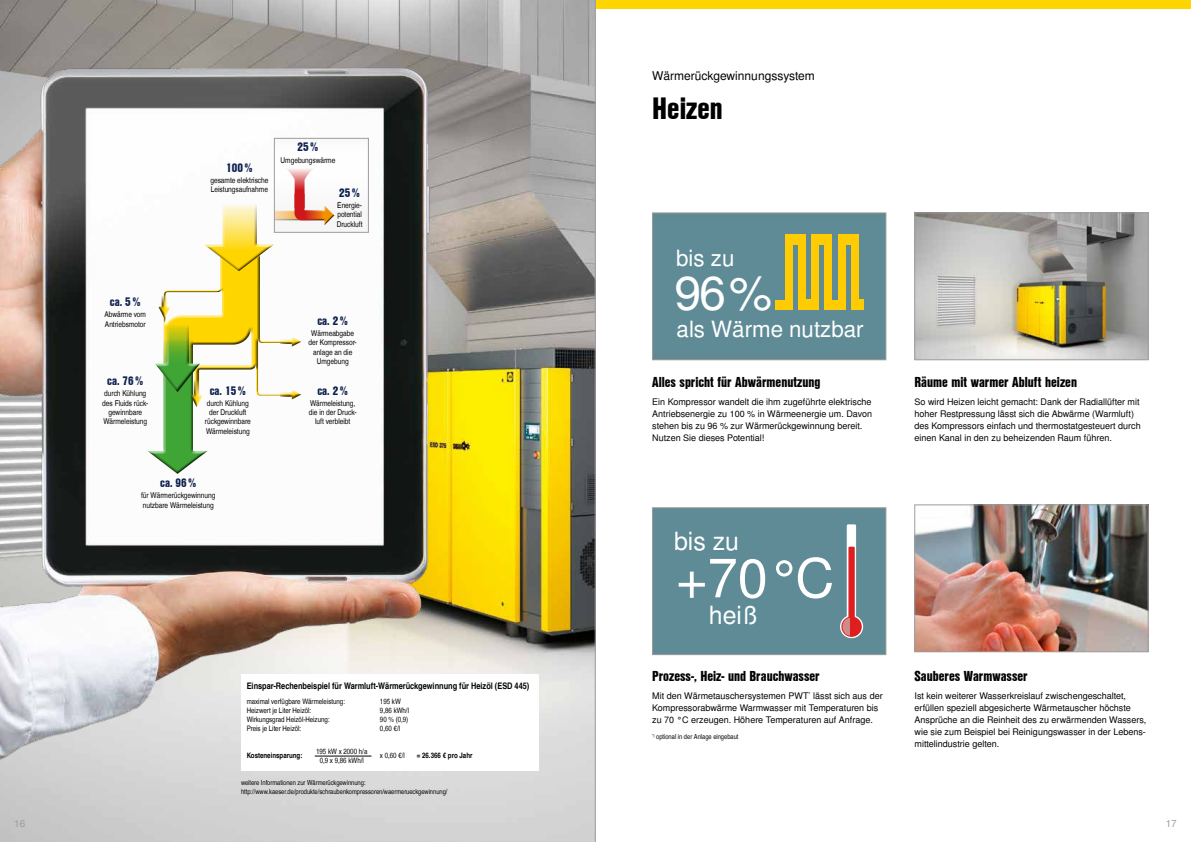
<style>
.page{position:relative;width:1191px;height:842px;background:#fff}
.page>*{position:absolute;margin:0;border:0;box-sizing:border-box;transform-origin:0 0}
.t1{font:54.2px "Nimbus San L";color:#fff}
.t2{font:47.9px "Nimbus San L";color:#fff}
.t3{font:30px "Nimbus San L Bla Con";color:#000}
.t4{font:24.9px "Nimbus San L";color:#fff}
.t5{font:22.3px "Nimbus San L";color:#fff}
.t6{font:14px "Nimbus San L Bla Con";color:#000}
.t7{font:12px "Nimbus San L Bla Con";color:#0e2050}
.t8{font:12px "Nimbus San L";color:#000}
.t9{font:10px "Nimbus San L";color:#9d9d9c}
.t10{font:9px/12px "Nimbus San L";color:#000}
.t11{font:9px "Nimbus San L Bol Con";color:#000}
.t12{font:8px/9.3px "Nimbus San L Reg Con";color:#000;text-align:center}
.t13{font:7.5px/9px "Nimbus San L Reg Con";color:#000;text-align:center}
.t14{font:7.5px "Nimbus San L Bol Con";color:#000}
.t15{font:7px/9px "Nimbus San L Reg Con";color:#000}
</style>
<div class="page">
<img style="left:916px;top:215px;width:230px;height:143px">
<div style="left:914px;top:213px;width:234px;height:147px;border:1px solid #9d9d9c"></div>
<div style="left:595px;top:0;width:596px;height:9px;background:#ffd500"></div>
<div style="left:652px;top:508px;width:234px;height:147px;background:#5e8b96"></div>
<svg style="left:846px;top:524px;width:10px;height:111px"></svg>
<svg style="left:840px;top:615px;width:23px;height:23px"></svg>
<div style="left:848px;top:547px;width:6px;height:81px;background:#dd201f"></div>
<div style="left:841px;top:616px;width:20px;height:21px;background:#dd201f;border-radius:50%"></div>
<svg style="left:842px;top:618px;width:8px;height:17px"></svg>
<div style="left:652px;top:507px;width:234px;height:148px;border:1px solid #9d9d9c"></div>
<div style="left:652px;top:213px;width:234px;height:147px;background:#618994"></div>
<div style="left:775px;top:300px;width:17px;height:10px;background:#ffcc04"></div>
<div style="left:785px;top:235px;width:7px;height:75px;background:#ffcc04"></div>
<div style="left:785px;top:235px;width:20px;height:10px;background:#ffcc04"></div>
<div style="left:798px;top:235px;width:7px;height:75px;background:#ffcc04"></div>
<div style="left:799px;top:300px;width:19px;height:10px;background:#ffcc04"></div>
<div style="left:811px;top:235px;width:7px;height:75px;background:#ffcc04"></div>
<div style="left:811px;top:235px;width:21px;height:10px;background:#ffcc04"></div>
<div style="left:824px;top:235px;width:8px;height:75px;background:#ffcc04"></div>
<div style="left:828px;top:300px;width:17px;height:10px;background:#ffcc04"></div>
<div style="left:838px;top:235px;width:7px;height:75px;background:#ffcc04"></div>
<div style="left:838px;top:235px;width:20px;height:10px;background:#ffcc04"></div>
<div style="left:851px;top:235px;width:7px;height:75px;background:#ffcc04"></div>
<div style="left:851px;top:300px;width:12px;height:10px;background:#ffcc04"></div>
<div style="left:652px;top:213px;width:234px;height:147px;border:1px solid #9d9d9c"></div>
<svg style="left:468px;top:0;width:127px;height:842px;background:#aea779"></svg>
<img style="left:0;top:0;width:468px;height:842px">
<div style="left:145px;top:327px;width:66px;height:147px;background:#fcfcfc"></div>
<div style="left:274px;top:138px;width:94px;height:94px;background:#fbfbfb"></div>
<div style="left:274px;top:205px;width:61px;height:21px;background:#f7f7f7"></div>
<div style="left:274px;top:214px;width:61px;height:12px;background:#000;opacity:.75"></div>
<svg style="left:147px;top:127px;width:187px;height:347px"></svg>
<div style="left:274px;top:138px;width:94px;height:94px;border:1px solid #9d9d9c"></div>
<img style="left:916px;top:507px;width:230px;height:143px">
<div style="left:914px;top:505px;width:234px;height:147px;border:1px solid #9d9d9c"></div>
<div style="left:241px;top:675px;width:298px;height:96px;background:#fff"></div>
<hr style="left:315px;top:756px;width:56px;height:1px;background:#000">
<h3 class="t8" style="left:652px;top:69px;width:164px">Wärmerückgewinnungssystem</h3>
<h3 class="t7" style="left:226px;top:158px;width:28px">100 %</h3>
<p class="t12" style="left:210px;top:176px;width:60px;text-align:left">gesamte elektrische<br>Leistungsaufnahme</p>
<h3 class="t7" style="left:297px;top:138px;width:22px">25 %</h3>
<p class="t12" style="left:280px;top:155px;width:56px">Umgebungswärme</p>
<h3 class="t7" style="left:339px;top:183px;width:22px">25 %</h3>
<p class="t12" style="left:337px;top:201px;width:27px;text-align:justify">Energie&shy;potential Druckluft</p>
<h3 class="t7" style="left:110px;top:293px;width:32px">ca. 5 %</h3>
<p class="t12" style="left:104px;top:310px;width:43px;text-align:left">Abwärme vom<br>Antriebsmotor</p>
<h3 class="t7" style="left:107px;top:372px;width:38px">ca. 76 %</h3>
<p class="t12" style="left:102px;top:389px;width:47px">durch Kühlung des Fluids rück&shy;gewinnbare<br>Wärmeleistung</p>
<h3 class="t7" style="left:210px;top:381px;width:38px">ca. 15 %</h3>
<p class="t12" style="left:205px;top:398px;width:47px">durch Kühlung der Druckluft rückgewinnbare<br>Wärmeleistung</p>
<h3 class="t7" style="left:160px;top:474px;width:38px">ca. 96 %</h3>
<p class="t12" style="left:141px;top:491px;width:76px;text-align:left">für Wärmerückgewinnung nutzbare Wärmeleistung</p>
<h3 class="t7" style="left:317px;top:312px;width:32px">ca. 2 %</h3>
<p class="t12" style="left:308px;top:329px;width:50px">Wärmeabgabe der Kompressor&shy;anlage an die<br>Umgebung</p>
<h3 class="t7" style="left:317px;top:381px;width:32px">ca. 2 %</h3>
<p class="t12" style="left:309px;top:398px;width:49px">Wärmeleistung, die in der Druck&shy;luft verbleibt</p>
<p class="t11" style="left:247px;top:680px;width:284px">Einspar-Rechenbeispiel für Warmluft-Wärmerückgewinnung für Heizöl (ESD 445)</p>
<p class="t13" style="left:247px;top:697px;width:100px">maximal verfügbare Wärmeleistung:</p>
<p class="t13" style="left:380px;top:697px;width:22px">195 kW</p>
<p class="t13" style="left:247px;top:706px;width:66px">Heizwert je Liter Heizöl:</p>
<p class="t13" style="left:380px;top:706px;width:31px">9,86 kWh/l</p>
<p class="t13" style="left:247px;top:715px;width:84px">Wirkungsgrad Heizöl-Heizung:</p>
<p class="t13" style="left:380px;top:715px;width:30px">90 % (0,9)</p>
<p class="t13" style="left:247px;top:724px;width:56px">Preis je Liter Heizöl:</p>
<p class="t13" style="left:380px;top:724px;width:22px">0,60 €/l</p>
<p class="t14" style="left:247px;top:750px;width:57px">Kosteneinsparung:</p>
<p class="t13" style="left:380px;top:751px;width:26px">x 0,60 €/l</p>
<p class="t14" style="left:417px;top:750px;width:57px">= 26.366 € pro Jahr</p>
<p class="t13" style="left:316px;top:747px;width:53px">195 kW x 2000 h/a<br>0,9 x 9,86 kWh/l</p>
<p class="t15" style="left:241px;top:778px;width:208px">weitere Informationen zur Wärmerückgewinnung: http://www.kaeser.de/produkte/schraubenkompressoren/waermerueckgewinnung/</p>
<h3 class="t3" style="left:652px;top:85px;width:72px">Heizen</h3>
<h3 class="t5" style="left:676px;top:245px;width:60px">bis zu</h3>
<h2 class="t2" style="left:674px;top:264px;width:99px">96%</h2>
<h3 class="t5" style="left:676px;top:316px;width:188px">als Wärme nutzbar</h3>
<h3 class="t6" style="left:652px;top:371px;width:170px">Alles spricht für Abwärmenutzung</h3>
<p class="t10" style="left:652px;top:396px;width:221px">Ein Kompressor wandelt die ihm zugeführte elektrische Antriebsenergie zu 100 % in Wärmeenergie um. Davon stehen bis zu 96 % zur Wärmerückgewinnung bereit.<br>Nutzen Sie dieses Potential!</p>
<h3 class="t6" style="left:914px;top:371px;width:164px">Räume mit warmer Abluft heizen</h3>
<p class="t10" style="left:914px;top:396px;width:228px">So wird Heizen leicht gemacht: Dank der Radiallüfter mit hoher Restpressung lässt sich die Abwärme (Warmluft) des Kompressors einfach und thermostatgesteuert durch einen Kanal in den zu beheizenden Raum führen.</p>
<h3 class="t4" style="left:674px;top:527px;width:67px">bis zu</h3>
<h1 class="t1" style="left:676px;top:546px;width:160px">+70°C</h1>
<h3 class="t4" style="left:709px;top:600px;width:50px">heiß</h3>
<h3 class="t6" style="left:652px;top:665px;width:169px">Prozess-, Heiz- und Brauchwasser</h3>
<p class="t10" style="left:652px;top:690px;width:232px">Mit den Wärmetauschersystemen PWT<sup>*</sup> lässt sich aus der<br>Kompressorabwärme Warmwasser mit Temperaturen bis zu 70 °C erzeugen. Höhere Temperaturen auf Anfrage.</p>
<p class="t15" style="left:652px;top:732px;width:88px"><sup>*)</sup> optional in der Anlage eingebaut</p>
<h3 class="t6" style="left:914px;top:665px;width:115px">Sauberes Warmwasser</h3>
<p class="t10" style="left:914px;top:690px;width:233px">Ist kein weiterer Wasserkreislauf zwischengeschaltet, erfüllen speziell abgesicherte Wärmetauscher höchste Ansprüche an die Reinheit des zu erwärmenden Wassers, wie sie zum Beispiel bei Reinigungswasser in der Lebens&shy;mittelindustrie gelten.</p>
<p class="t9" style="left:14px;top:817px;width:13px">16</p>
<p class="t9" style="left:1165px;top:817px;width:13px">17</p>
</div>
